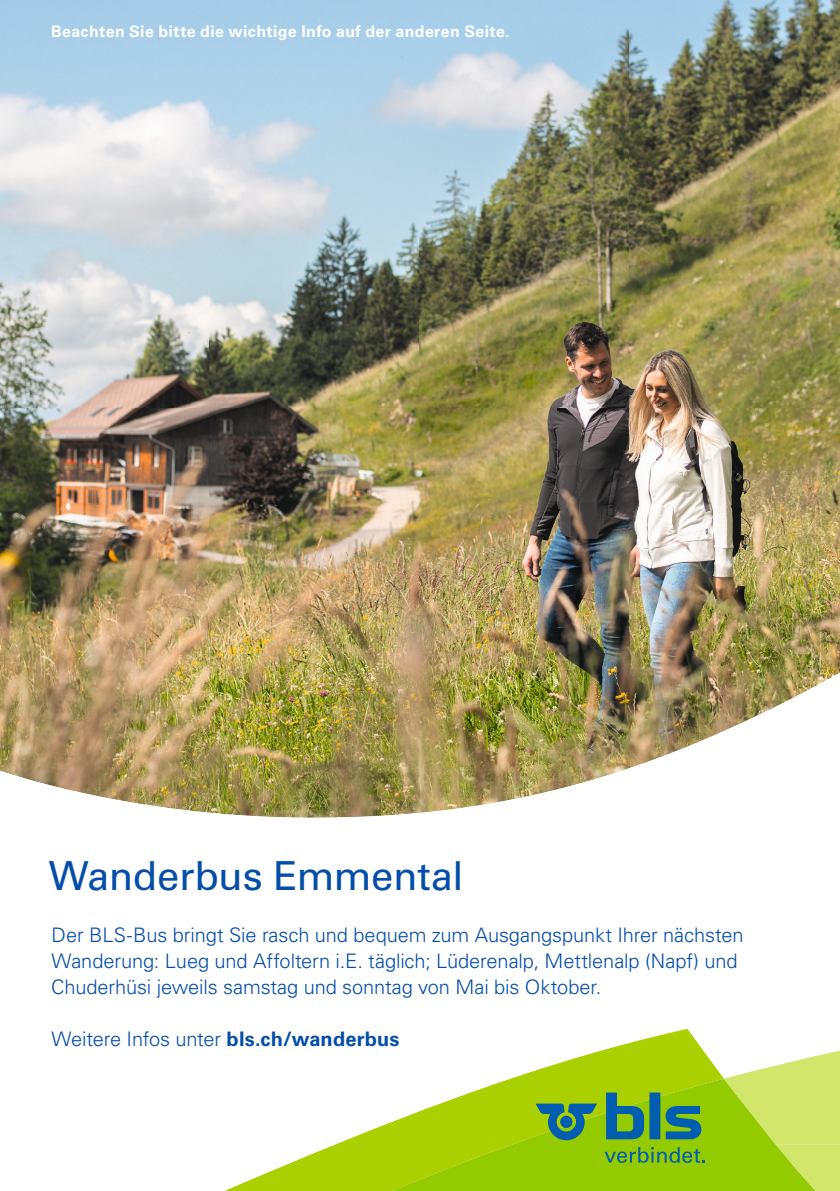
<style>
.page{position:relative;width:840px;height:1191px;background:#fff}
.page>*{position:absolute;margin:0;border:0;box-sizing:border-box;transform-origin:0 0}
.t1{font:40px "Univers LT Std";letter-spacing:-.01em;color:#044daa}
.t2{font:300 20px/26px "Univers LT Std";letter-spacing:-.005em;color:#044daa}
.t3{font:700 16px "Univers LT Std";letter-spacing:.025em;color:#fff}
.s1{font-weight:700}
</style>
<div class="page">
<img style="left:0;top:0;width:839px;height:567px">
<img style="left:0;top:567px;width:839px;height:251px">
<svg style="left:225px;top:1028px;width:498px;height:163px"></svg>
<svg style="left:314px;top:1078px;width:409px;height:113px"></svg>
<svg style="left:723px;top:1051px;width:116px;height:140px;background:#c2df57"></svg>
<svg style="left:535px;top:1092px;width:166px;height:48px;background:#569950"></svg>
<svg style="left:604px;top:1147px;width:100px;height:16px;background:#6aab30"></svg>
<p class="t3" style="left:51px;top:22px;width:460px">Beachten Sie bitte die wichtige Info auf der anderen Seite.</p>
<h1 class="t1" style="left:49px;top:852px;width:416px">Wanderbus Emmental</h1>
<p class="t2" style="left:51px;top:922px;width:693px">Der BLS-Bus bringt Sie rasch und bequem zum Ausgangspunkt Ihrer nächsten<br>Wanderung: Lueg und Affoltern i.E. täglich; Lüderenalp, Mettlenalp (Napf) und<br>Chuderhüsi jeweils samstag und sonntag von Mai bis Oktober.</p>
<p class="t2" style="left:52px;top:1026px;width:349px">Weitere Infos unter <span class="s1">bls.ch/wanderbus</span></p>
</div>
